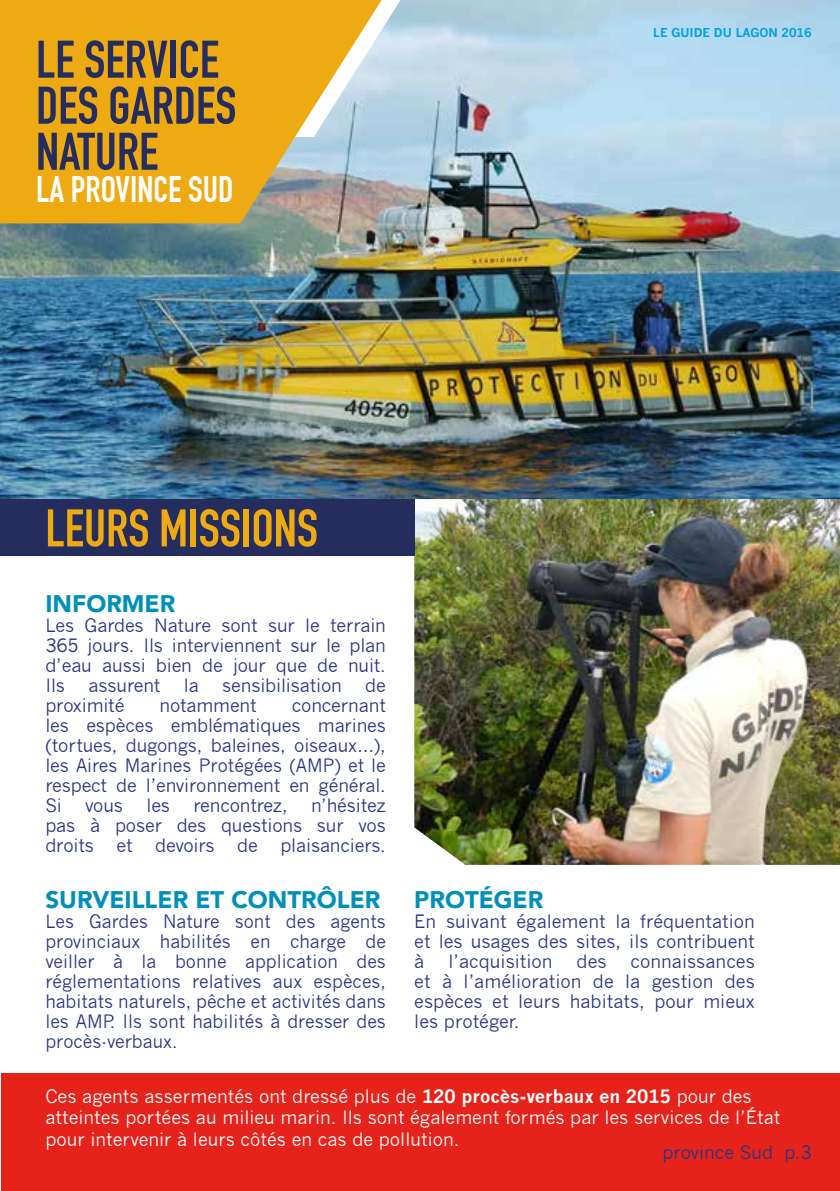
<style>
.page{position:relative;width:840px;height:1191px;background:#fff}
.page>*{position:absolute;margin:0;border:0;box-sizing:border-box;transform-origin:0 0}
.t1{font:700 52px/46px "DIN Condensed";color:#252c5e}
.t2{font:700 52px "DIN Condensed";color:#eeaa12}
.t3{font:700 36px "DIN Condensed";color:#fff}
.t4{font:900 24px "Avenir";color:#008fba}
.t5{font:18px/20px "News Gothic";letter-spacing:-.01em;color:#283583;text-align:justify}
.t6{font:18px/21.6px "News Gothic";color:#fff}
.t7{font:700 12px "News Gothic";color:#009fe3}
.s1{font-weight:700}
</style>
<div class="page">
<img style="left:0;top:0;width:839px;height:499px">
<img style="left:414px;top:499px;width:425px;height:366px">
<div style="left:1px;top:1073px;width:838px;height:118px;background:#e5231b"></div>
<svg style="left:381px;top:0;width:19px;height:137px;background:#c5dbea"></svg>
<svg style="left:0;top:0;width:381px;height:223px;background:#e4ae33"></svg>
<div style="left:0;top:499px;width:414px;height:56px;background:#252c5e"></div>
<h1 class="t1" style="left:36px;top:37px;width:202px">LE SERVICE<br>DES GARDES<br>NATURE</h1>
<h2 class="t3" style="left:36px;top:168px;width:199px">LA PROVINCE SUD</h2>
<p class="t7" style="left:652px;top:26px;width:160px">LE GUIDE DU LAGON 2016</p>
<h1 class="t2" style="left:45px;top:497px;width:274px">LEURS MISSIONS</h1>
<h3 class="t4" style="left:45px;top:583px;width:131px">INFORMER</h3>
<p class="t5" style="left:45px;top:616px;width:342px">Les Gardes Nature sont sur le terrain 365 jours. Ils interviennent sur le plan d’eau aussi bien de jour que de nuit.<br>Ils</p>
<p class="t5" style="left:88px;top:676px;width:73px">assurent</p>
<p class="t5" style="left:184px;top:676px;width:17px">la</p>
<p class="t5" style="left:222px;top:676px;width:121px">sensibilisation</p>
<p class="t5" style="left:365px;top:676px;width:22px">de</p>
<p class="t5" style="left:45px;top:696px;width:80px">proximité</p>
<p class="t5" style="left:159px;top:696px;width:99px">notamment</p>
<p class="t5" style="left:45px;top:696px;width:342px;text-indent:246px">concernant les espèces emblématiques marines (tortues, dugongs, baleines, oiseaux…), les Aires Marines Protégées (AMP) et le respect de l’environnement en général.<br>Si</p>
<p class="t5" style="left:45px;top:796px;width:342px;text-indent:265px">n’hésitez pas à poser des questions sur vos droits et devoirs de plaisanciers.</p>
<h3 class="t4" style="left:45px;top:879px;width:336px">SURVEILLER ET CONTRÔLER</h3>
<p class="t5" style="left:45px;top:911px;width:342px">Les Gardes Nature sont des agents provinciaux habilités en charge de veiller à la bonne application des réglementations relatives aux espèces, habitats naturels, pêche et activités dans les AMP. Ils sont habilités à dresser des procès-verbaux.</p>
<p class="t5" style="left:85px;top:796px;width:39px">vous</p>
<p class="t5" style="left:146px;top:796px;width:25px">les</p>
<p class="t5" style="left:193px;top:796px;width:96px">rencontrez,</p>
<h3 class="t4" style="left:414px;top:879px;width:130px">PROTÉGER</h3>
<p class="t5" style="left:414px;top:911px;width:342px">En suivant également la fréquentation et les usages des sites, ils contribuent à</p>
<p class="t5" style="left:448px;top:951px;width:106px">l’acquisition</p>
<p class="t5" style="left:576px;top:951px;width:32px">des</p>
<p class="t5" style="left:414px;top:951px;width:342px;text-indent:216px">connaissances et à l’amélioration de la gestion des espèces et leurs habitats, pour mieux les protéger.</p>
<p class="t6" style="left:45px;top:1085px;width:736px">Ces agents assermentés ont dressé plus de <span class="s1">120 procès-verbaux en 2015</span> pour des atteintes portées au milieu marin. Ils sont également formés par les services de l’État pour intervenir à leurs côtés en cas de pollution.</p>
<p class="t5" style="left:662px;top:1142px;width:150px">province Sud p.3</p>
</div>
